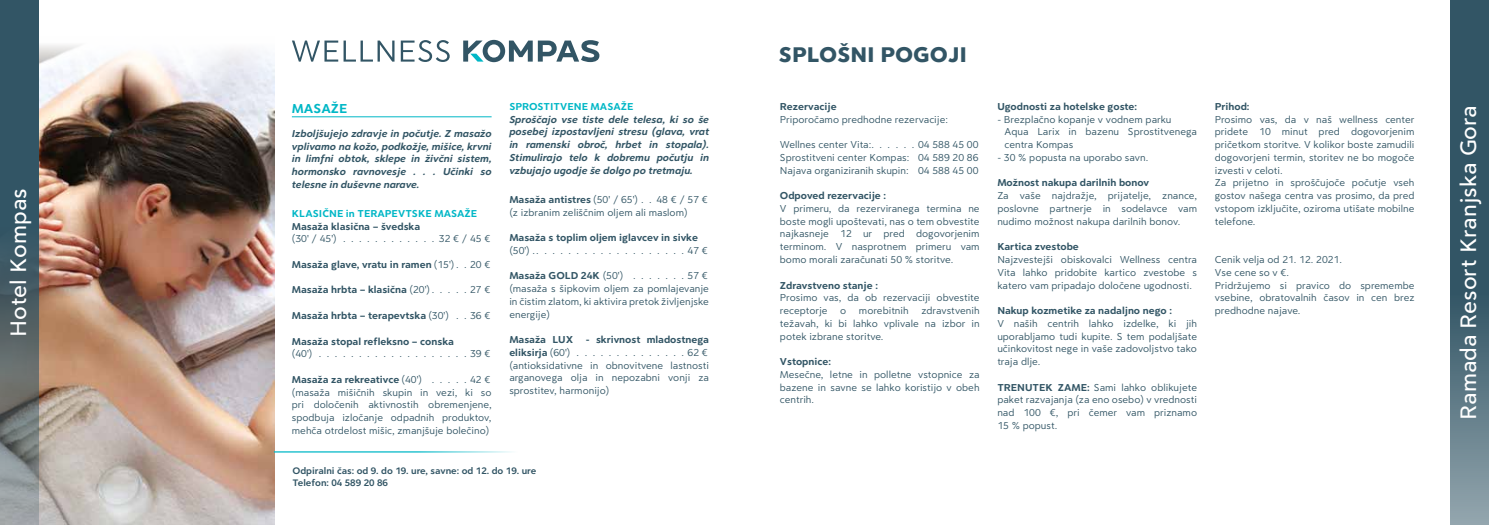
<style>
.page{position:relative;width:1489px;height:525px;background:#fff}
.page>*{position:absolute;margin:0;border:0;box-sizing:border-box;transform-origin:0 0}
.t1{font:500 23.75px "Clarika Pro Grot";color:#fff}
.t2{font:22.5px "Clarika Pro Grot Hvy";color:#325565}
.t3{font:700 13.75px "Clarika Pro Grot";color:#00b7c6}
.t4{font:10.62px/12.8px "Clarika Pro Grot";color:#325565;text-align:justify}
.t5{font:700 10.62px/12.8px "Clarika Pro Grot";color:#325565}
.t6{font:italic 700 10.62px/12.8px "Clarika Pro Grot";color:#325565;text-align:justify}
.t7{font:700 10.62px "Clarika Pro Grot";color:#00b7c6}
.t8{font:10px/11.2px "Clarika Pro Grot Dm";color:#325565}
.s1{font-weight:400}
.s2{font-weight:700}
</style>
<div class="page">
<img style="left:39px;top:45px;width:235px;height:479px">
<hr style="left:274px;top:451px;width:251px;height:1px;background:#00b7c6">
<hr style="left:292px;top:116px;width:199px;height:1px;background:#00b7c6">
<svg style="left:0;top:0;width:39px;height:524px;background:#4f656e"></svg>
<svg style="left:463px;top:40px;width:136px;height:22px"></svg>
<svg style="left:292px;top:40px;width:157px;height:22px"></svg>
<svg style="left:1450px;top:0;width:38px;height:524px;background:#476675"></svg>
<h1 class="t1" style="left:4px;top:336px;width:149px;rotate:-90deg">Hotel Kompas</h1>
<p class="t3" style="left:292px;top:100px;width:57px">MASAŽE</p>
<p class="t6" style="left:292px;top:126px;width:201px">Izboljšujejo zdravje in počutje. Z masažo vplivamo na kožo, podkožje, mišice, krvni in limfni obtok, sklepe in živčni sistem, hormonsko ravnovesje . . . Učinki so telesne in duševne narave.</p>
<p class="t7" style="left:292px;top:206px;width:187px">KLASIČNE in TERAPEVTSKE MASAŽE</p>
<p class="t5" style="left:292px;top:219px;width:130px">Masaža klasična – švedska</p>
<p class="t4" style="left:292px;top:232px;width:46px">(30' / 45')</p>
<p class="t4" style="left:439px;top:232px;width:53px">32 € / 45 €</p>
<p class="t5" style="left:292px;top:257px;width:166px">Masaža glave, vratu in ramen <span class="s1">(15') .</span></p>
<p class="t4" style="left:470px;top:257px;width:22px">20 €</p>
<p class="t5" style="left:292px;top:283px;width:166px">Masaža hrbta – klasična <span class="s1">(20') . . . .</span></p>
<p class="t4" style="left:470px;top:283px;width:22px">27 €</p>
<p class="t5" style="left:292px;top:308px;width:158px">Masaža hrbta – terapevtska <span class="s1">(30')</span></p>
<p class="t4" style="left:470px;top:308px;width:22px">36 €</p>
<p class="t5" style="left:292px;top:334px;width:163px">Masaža stopal refleksno – conska</p>
<p class="t4" style="left:292px;top:347px;width:22px">(40')</p>
<p class="t4" style="left:470px;top:347px;width:22px">39 €</p>
<p class="t5" style="left:292px;top:372px;width:132px">Masaža za rekreativce <span class="s1">(40')</span></p>
<p class="t4" style="left:292px;top:372px;width:201px;text-indent:178px">42 € (masaža mišičnih skupin in vezi, ki so pri določenih aktivnostih obremenjene, spodbuja izločanje odpadnih produktov, mehča otrdelost mišic, zmanjšuje bolečino)</p>
<p class="t7" style="left:509px;top:99px;width:126px">SPROSTITVENE MASAŽE</p>
<p class="t6" style="left:509px;top:112px;width:201px">Sproščajo vse tiste dele telesa, ki so še posebej izpostavljeni stresu (glava, vrat in ramenski obroč, hrbet in stopala).<br>Stimulirajo telo k dobremu počutju in vzbujajo ugodje še dolgo po tretmaju.</p>
<p class="t5" style="left:509px;top:192px;width:134px">Masaža antistres <span class="s1">(50' / 65') .</span></p>
<p class="t4" style="left:509px;top:192px;width:200px;text-indent:147px">48 € / 57 € (z izbranim zeliščnim oljem ali maslom)</p>
<p class="t5" style="left:509px;top:230px;width:190px">Masaža s toplim oljem iglavcev in sivke</p>
<p class="t4" style="left:509px;top:243px;width:166px">(50') . . . . . . . . . . . . . . . . . . .</p>
<p class="t4" style="left:687px;top:243px;width:22px">47 €</p>
<p class="t5" style="left:509px;top:269px;width:115px">Masaža GOLD 24K <span class="s1">(50')</span></p>
<p class="t4" style="left:509px;top:269px;width:201px;text-indent:178px">57 € (masaža s šipkovim oljem za pomlajevanje in čistim zlatom, ki aktivira pretok življenjske energije)</p>
<p class="t5" style="left:509px;top:332px;width:201px">Masaža LUX - skrivnost mladostnega eliksirja <span class="s1">(60')</span></p>
<p class="t4" style="left:509px;top:345px;width:201px;text-indent:178px">62 € (antioksidativne in obnovitvene lastnosti arganovega olja in nepozabni vonji za sprostitev, harmonijo)</p>
<p class="t8" style="left:292px;top:465px;width:245px">Odpiralni čas: od 9. do 19. ure, savne: od 12. do 19. ure<br>Telefon: 04 589 20 86</p>
<h2 class="t2" style="left:779px;top:40px;width:190px">SPLOŠNI POGOJI</h2>
<p class="t5" style="left:780px;top:99px;width:58px">Rezervacije</p>
<p class="t4" style="left:780px;top:112px;width:170px">Priporočamo predhodne rezervacije:</p>
<p class="t4" style="left:780px;top:138px;width:200px">Wellnes center Vita: . . . . . . 04 588 45 00<br>Sprostitveni center Kompas: 04 589 20 86<br>Najava organiziranih skupin: 04 588 45 00</p>
<p class="t5" style="left:780px;top:189px;width:108px">Odpoved rezervacije :</p>
<p class="t4" style="left:780px;top:202px;width:201px">V primeru, da rezerviranega termina ne boste mogli upoštevati, nas o tem obvestite najkasneje 12 ur pred dogovorjenim terminom. V nasprotnem primeru vam bomo morali zaračunati 50 % storitve.</p>
<p class="t5" style="left:780px;top:278px;width:99px">Zdravstveno stanje :</p>
<p class="t4" style="left:780px;top:291px;width:201px">Prosimo vas, da ob rezervaciji obvestite receptorje o morebitnih zdravstvenih težavah, ki bi lahko vplivale na izbor in potek izbrane storitve.</p>
<p class="t5" style="left:780px;top:354px;width:53px">Vstopnice:</p>
<p class="t4" style="left:780px;top:367px;width:201px">Mesečne, letne in polletne vstopnice za bazene in savne se lahko koristijo v obeh centrih.</p>
<p class="t5" style="left:997px;top:99px;width:141px">Ugodnosti za hotelske goste:</p>
<p class="t4" style="left:1004px;top:112px;width:194px;text-align:left;text-indent:-7px">- Brezplačno kopanje v vodnem parku<br>Aqua Larix in bazenu Sprostitvenega centra Kompas</p>
<p class="t4" style="left:997px;top:151px;width:151px">- 30 % popusta na uporabo savn.</p>
<p class="t5" style="left:997px;top:176px;width:153px">Možnost nakupa darilnih bonov</p>
<p class="t4" style="left:997px;top:189px;width:201px">Za vaše najdražje, prijatelje, znance, poslovne partnerje in sodelavce vam nudimo možnost nakupa darilnih bonov.</p>
<p class="t5" style="left:997px;top:240px;width:83px">Kartica zvestobe</p>
<p class="t4" style="left:997px;top:253px;width:201px">Najzvestejši obiskovalci Wellness centra Vita lahko pridobite kartico zvestobe s katero vam pripadajo določene ugodnosti.</p>
<p class="t5" style="left:997px;top:303px;width:176px">Nakup kozmetike za nadaljno nego :</p>
<p class="t4" style="left:997px;top:316px;width:201px">V naših centrih lahko izdelke, ki jih uporabljamo tudi kupite. S tem podaljšate učinkovitost nege in vaše zadovoljstvo tako traja dlje.</p>
<p class="t4" style="left:997px;top:380px;width:201px"><span class="s2">TRENUTEK ZAME:</span> Sami lahko oblikujete paket razvajanja (za eno osebo) v vrednosti nad 100 €, pri čemer vam priznamo 15 % popust.</p>
<p class="t5" style="left:1214px;top:99px;width:36px">Prihod:</p>
<p class="t4" style="left:1214px;top:112px;width:201px;text-align:left">Prosimo vas, da v naš wellness center pridete 10 minut pred dogovorjenim pričetkom storitve. V kolikor boste zamudili dogovorjeni termin, storitev ne bo mogoče izvesti v celoti.<br>Za prijetno in sproščujoče počutje vseh gostov našega centra vas prosimo, da pred vstopom izključite, oziroma utišate mobilne telefone.</p>
<p class="t4" style="left:1214px;top:253px;width:201px;text-align:left">Cenik velja od 21. 12. 2021.<br>Vse cene so v €.<br>Pridržujemo si pravico do spremembe vsebine, obratovalnih časov in cen brez predhodne najave.</p>
<h1 class="t1" style="left:1453px;top:419px;width:316px;rotate:-90deg">Ramada Resort Kranjska Gora</h1>
</div>
